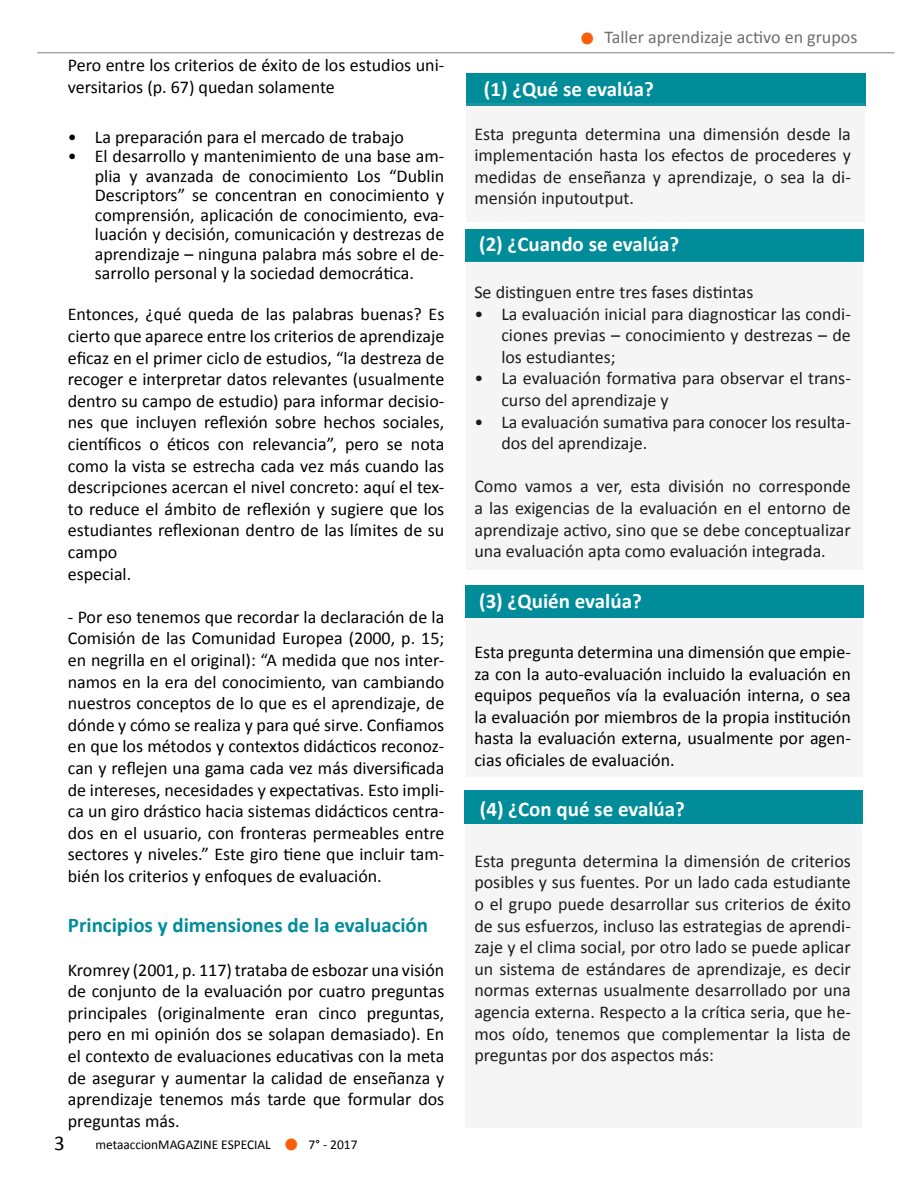
<style>
.page{position:relative;width:918px;height:1188px;background:#fff}
.page>*{position:absolute;margin:0;border:0;box-sizing:border-box;transform-origin:0 0}
.t1{font:700 21px "Calibri";color:#fff}
.t2{font:700 21px "Calibri";color:#008c99}
.t3{font:21px "Calibri";color:#000}
.t4{font:18px/21.6px "Calibri";color:#000;text-align:justify}
.t5{font:18px "Calibri";color:#6d6e72}
.t6{font:13.5px "Calibri";color:#000}
.s1{font-weight:700;font-size:33px;color:#fb5e0b}
</style>
<div class="page">
<div style="left:465px;top:791px;width:398px;height:33px;background:#008c99"></div>
<div style="left:466px;top:610px;width:396px;height:167px;background:#f5f5f5"></div>
<div style="left:465px;top:585px;width:398px;height:33px;background:#008c99"></div>
<div style="left:466px;top:229px;width:398px;height:33px;background:#008c99"></div>
<div style="left:466px;top:73px;width:400px;height:33px;background:#008c99"></div>
<hr style="left:37px;top:52px;width:858px;height:1px;background:#828181">
<div style="left:467px;top:103px;width:398px;height:119px;background:#f5f5f5"></div>
<div style="left:467px;top:261px;width:396px;height:309px;background:#f5f5f5"></div>
<div style="left:465px;top:824px;width:397px;height:304px;background:#f5f5f5"></div>
<p class="t4" style="left:68px;top:54px;width:378px">Pero entre los criterios de éxito de los estudios uni&shy;versitarios (p. 67) quedan solamente</p>
<p class="t4" style="left:68px;top:125px;width:338px">• La preparación para el mercado de trabajo</p>
<p class="t4" style="left:95px;top:146px;width:351px;line-height:19.5px;text-indent:-27px">• El desarrollo y mantenimiento de una base am&shy;plia y avanzada de conocimiento Los “Dublin Descriptors” se concentran en conocimiento y comprensión, aplicación de conocimiento, eva&shy;luación y decisión, comunicación y destrezas de aprendizaje – ninguna palabra más sobre el de&shy;sarrollo personal y la sociedad democrática.</p>
<p class="t4" style="left:68px;top:303px;width:378px;text-align:left">Entonces, ¿qué queda de las palabras buenas? Es cierto que aparece entre los criterios de aprendizaje eficaz en el primer ciclo de estudios, “la destreza de recoger e interpretar datos relevantes (usualmente dentro su campo de estudio) para informar decisio&shy;nes que incluyen reflexión sobre hechos sociales, científicos o éticos con relevancia”, pero se nota como la vista se estrecha cada vez más cuando las descripciones acercan el nivel concreto: aquí el tex&shy;to reduce el ámbito de reflexión y sugiere que los estudiantes reflexionan dentro de las límites de su campo<br>especial.</p>
<p class="t4" style="left:68px;top:605px;width:378px">- Por eso tenemos que recordar la declaración de la Comisión de las Comunidad Europea (2000, p. 15; en negrilla en el original): “A medida que nos inter&shy;namos en la era del conocimiento, van cambiando nuestros conceptos de lo que es el aprendizaje, de dónde y cómo se realiza y para qué sirve. Confiamos en que los métodos y contextos didácticos reconoz&shy;can y reflejen una gama cada vez más diversificada de intereses, necesidades y expectativas. Esto impli&shy;ca un giro drástico hacia sistemas didácticos centra&shy;dos en el usuario, con fronteras permeables entre sectores y niveles.” Este giro tiene que incluir tam&shy;bién los criterios y enfoques de evaluación.</p>
<p class="t2" style="left:68px;top:912px;width:362px">Principios y dimensiones de la evaluación</p>
<p class="t4" style="left:68px;top:958px;width:378px">Kromrey (2001, p. 117) trataba de esbozar una visión de conjunto de la evaluación por cuatro preguntas principales (originalmente eran cinco preguntas, pero en mi opinión dos se solapan demasiado). En el contexto de evaluaciones educativas con la meta de asegurar y aumentar la calidad de enseñanza y aprendizaje tenemos más tarde que formular dos preguntas más.</p>
<p class="t3" style="left:54px;top:1130px;width:12px">3</p>
<p class="t6" style="left:95px;top:1137px;width:177px">metaaccionMAGAZINE ESPECIAL</p>
<p class="t6" style="left:283px;top:1136px;width:76px"><span class="s1">•</span> 7° - 2017</p>
<p class="t5" style="left:579px;top:26px;width:280px"><span class="s1">•</span> Taller aprendizaje activo en grupos</p>
<p class="t1" style="left:484px;top:76px;width:171px">(1) ¿Qué se evalúa?</p>
<p class="t4" style="left:474px;top:122px;width:378px">Esta pregunta determina una dimensión desde la implementación hasta los efectos de procederes y medidas de enseñanza y aprendizaje, o sea la di&shy;mensión inputoutput.</p>
<p class="t1" style="left:479px;top:231px;width:202px">(2) ¿Cuando se evalúa?</p>
<p class="t4" style="left:474px;top:280px;width:281px">Se distinguen entre tres fases distintas</p>
<p class="t4" style="left:501px;top:302px;width:351px;text-indent:-27px">• La evaluación inicial para diagnosticar las condi&shy;ciones previas – conocimiento y destrezas – de los estudiantes;</p>
<p class="t4" style="left:501px;top:367px;width:351px;text-indent:-27px">• La evaluación formativa para observar el trans&shy;curso del aprendizaje y</p>
<p class="t4" style="left:501px;top:410px;width:351px;text-indent:-27px">• La evaluación sumativa para conocer los resulta&shy;dos del aprendizaje.</p>
<p class="t4" style="left:474px;top:475px;width:378px">Como vamos a ver, esta división no corresponde a las exigencias de la evaluación en el entorno de aprendizaje activo, sino que se debe conceptualizar una evaluación apta como evaluación integrada.</p>
<p class="t1" style="left:479px;top:587px;width:164px">(3) ¿Quién evalúa?</p>
<p class="t4" style="left:474px;top:640px;width:378px">Esta pregunta determina una dimensión que empie&shy;za con la auto-evaluación incluido la evaluación en equipos pequeños vía la evaluación interna, o sea la evaluación por miembros de la propia institución hasta la evaluación externa, usualmente por agen&shy;cias oficiales de evaluación.</p>
<p class="t1" style="left:480px;top:796px;width:207px">(4) ¿Con qué se evalúa?</p>
<p class="t4" style="left:474px;top:849px;width:378px">Esta pregunta determina la dimensión de criterios posibles y sus fuentes. Por un lado cada estudiante o el grupo puede desarrollar sus criterios de éxito de sus esfuerzos, incluso las estrategias de aprendi&shy;zaje y el clima social, por otro lado se puede aplicar un sistema de estándares de aprendizaje, es decir normas externas usualmente desarrollado por una agencia externa. Respecto a la crítica seria, que he&shy;mos oído, tenemos que complementar la lista de preguntas por dos aspectos más:</p>
</div>
